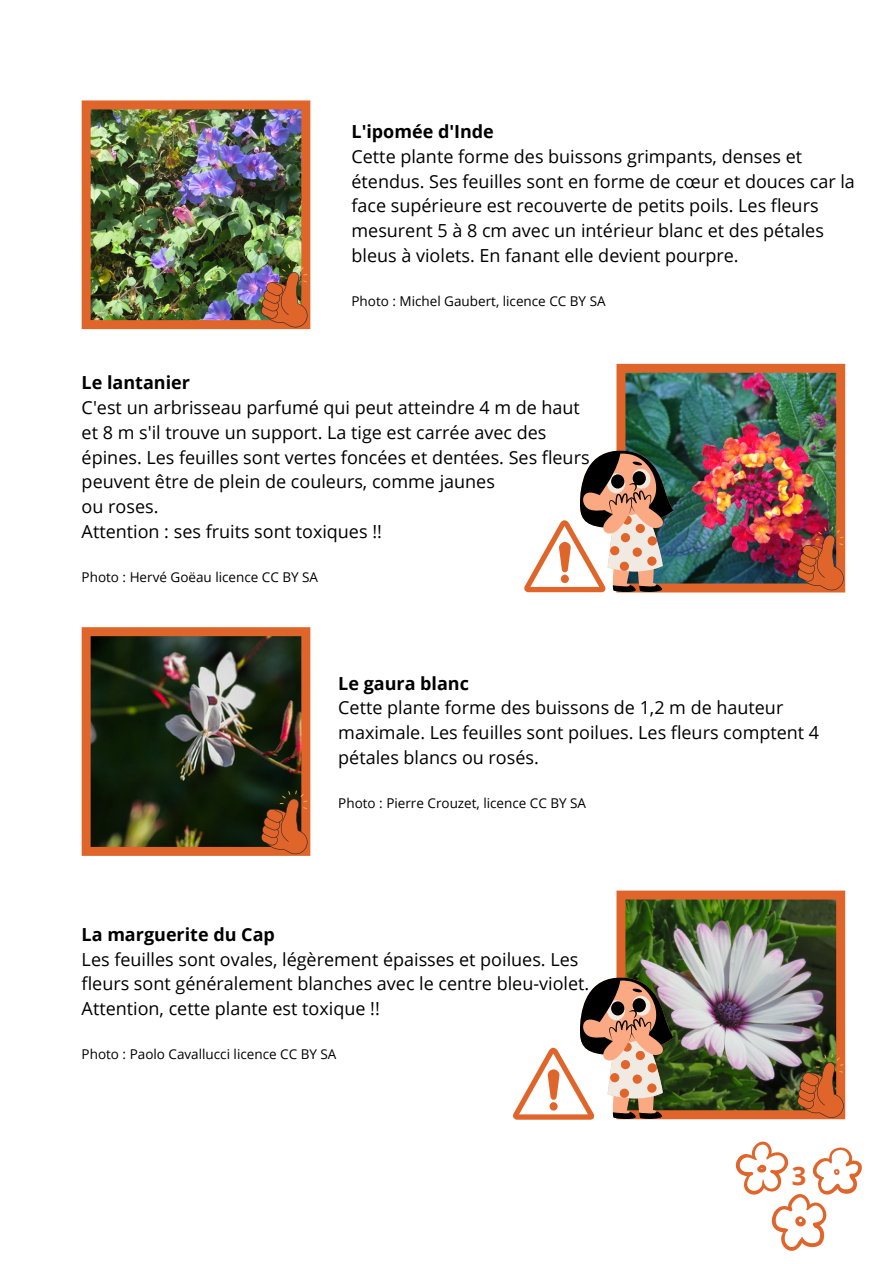
<style>
.page{position:relative;width:893px;height:1264px;background:#fff}
.page>*{position:absolute;margin:0;border:0;box-sizing:border-box;transform-origin:0 0}
.t1{font:700 25.5px "Open Sans";color:#df652b}
.t2{font:18px/24.8px "Open Sans";color:#000}
.t3{font:700 18px "Open Sans";color:#000}
.t4{font:13.5px "Open Sans";color:#000}
</style>
<div class="page">
<img style="left:82px;top:100px;width:228px;height:229px">
<svg style="left:735px;top:1141px;width:127px;height:110px"></svg>
<img style="left:616px;top:364px;width:229px;height:228px">
<img style="left:82px;top:627px;width:228px;height:228px">
<img style="left:616px;top:890px;width:229px;height:229px">
<svg style="left:524px;top:448px;width:149px;height:144px"></svg>
<svg style="left:513px;top:975px;width:160px;height:144px"></svg>
<img style="left:260px;top:264px;width:49px;height:65px">
<img style="left:796px;top:526px;width:49px;height:66px">
<svg style="left:260px;top:790px;width:49px;height:65px;background:#984d21"></svg>
<svg style="left:796px;top:1054px;width:49px;height:65px;background:#aa5e2a"></svg>
<p class="t3" style="left:351px;top:119px;width:144px">L'ipomée d'Inde</p>
<p class="t2" style="left:351px;top:143px;width:505px">Cette plante forme des buissons grimpants, denses et étendus. Ses feuilles sont en forme de cœur et douces car la face supérieure est recouverte de petits poils. Les fleurs mesurent 5 à 8 cm avec un intérieur blanc et des pétales bleus à violets. En fanant elle devient pourpre.</p>
<p class="t4" style="left:351px;top:291px;width:255px">Photo : Michel Gaubert, licence CC BY SA</p>
<p class="t3" style="left:82px;top:370px;width:110px">Le lantanier</p>
<p class="t2" style="left:82px;top:394px;width:509px">C'est un arbrisseau parfumé qui peut atteindre 4 m de haut et 8 m s'il trouve un support. La tige est carrée avec des épines. Les feuilles sont vertes foncées et dentées. Ses fleurs peuvent être de plein de couleurs, comme jaunes<br>ou roses.<br>Attention : ses fruits sont toxiques !!</p>
<p class="t4" style="left:82px;top:567px;width:238px">Photo : Hervé Goëau licence CC BY SA</p>
<p class="t3" style="left:338px;top:670px;width:132px">Le gaura blanc</p>
<p class="t2" style="left:338px;top:695px;width:482px">Cette plante forme des buissons de 1,2 m de hauteur maximale. Les feuilles sont poilues. Les fleurs comptent 4 pétales blancs ou rosés.</p>
<p class="t4" style="left:338px;top:793px;width:249px">Photo : Pierre Crouzet, licence CC BY SA</p>
<p class="t3" style="left:82px;top:921px;width:195px">La marguerite du Cap</p>
<p class="t2" style="left:82px;top:946px;width:509px">Les feuilles sont ovales, légèrement épaisses et poilues. Les fleurs sont généralement blanches avec le centre bleu-violet.<br>Attention, cette plante est toxique !!</p>
<p class="t4" style="left:82px;top:1044px;width:256px">Photo : Paolo Cavallucci licence CC BY SA</p>
<h1 class="t1" style="left:791px;top:1157px;width:16px">3</h1>
</div>
